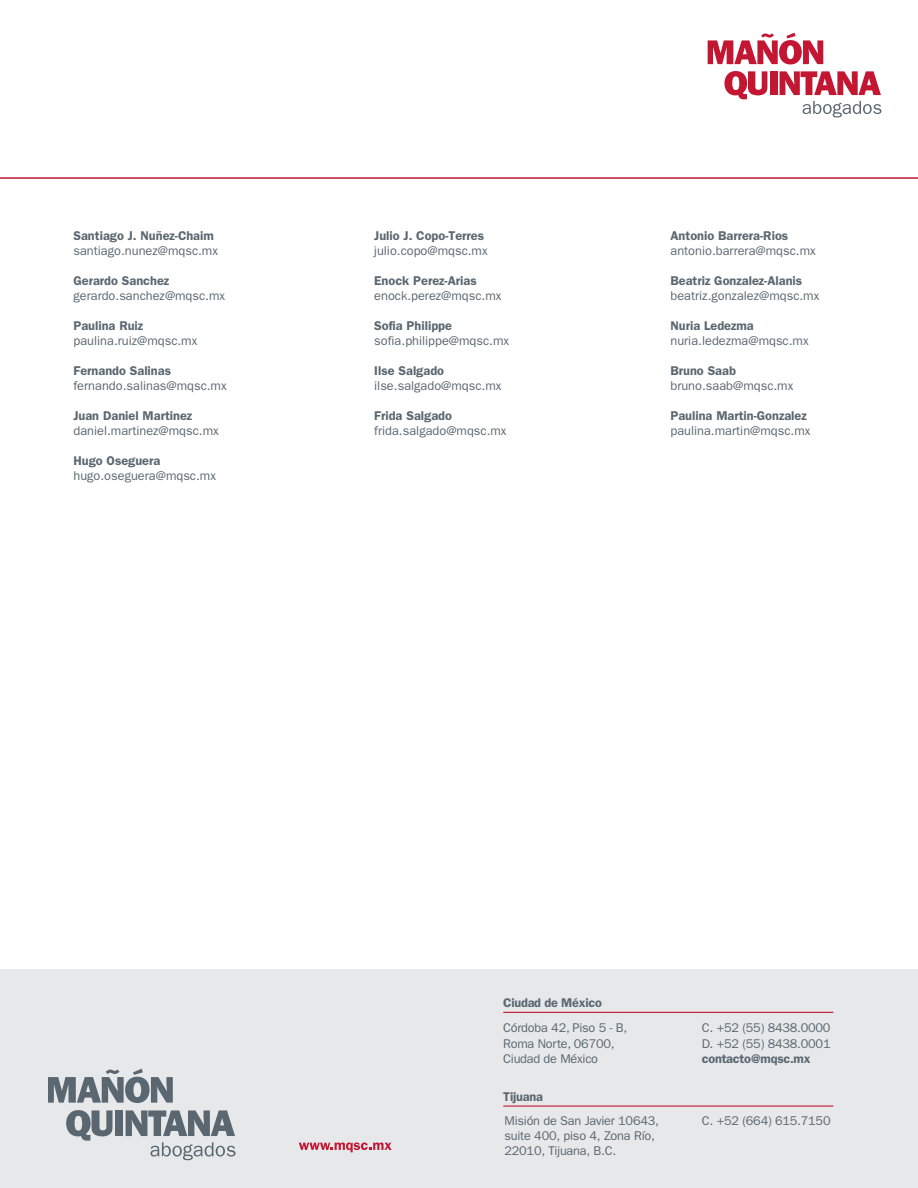
<style>
.page{position:relative;width:918px;height:1188px;background:#fff}
.page>*{position:absolute;margin:0;border:0;box-sizing:border-box;transform-origin:0 0}
.t1{font:12.75px "Franklin Gothic";color:#5b6770}
.t2{font:600 12.75px "Franklin Gothic";color:#5b6770}
.t3{font:12.75px/15.3px "ITC Franklin Gothic Std";letter-spacing:-.02em;color:#5b6770}
.t4{font:600 12.75px "ITC Franklin Gothic Std";letter-spacing:-.02em;color:#5b6770}
</style>
<div class="page">
<svg style="left:708px;top:33px;width:115px;height:31px"></svg>
<svg style="left:724px;top:71px;width:43px;height:28px"></svg>
<div style="left:770px;top:71px;width:7px;height:24px;background:#c21632"></div>
<svg style="left:780px;top:71px;width:101px;height:24px"></svg>
<svg style="left:803px;top:101px;width:78px;height:17px"></svg>
<hr style="left:0;top:177px;width:918px;height:2px;background:#c21632">
<div style="left:0;top:970px;width:918px;height:218px;background:#e6e8ea"></div>
<hr style="left:503px;top:1012px;width:330px;height:1px;background:#c21632">
<hr style="left:503px;top:1106px;width:330px;height:1px;background:#c21632">
<svg style="left:48px;top:1069px;width:125px;height:34px"></svg>
<svg style="left:66px;top:1110px;width:47px;height:31px"></svg>
<div style="left:115px;top:1110px;width:8px;height:26px;background:#5b6770"></div>
<svg style="left:126px;top:1110px;width:109px;height:26px"></svg>
<svg style="left:150px;top:1142px;width:86px;height:18px"></svg>
<svg style="left:299px;top:1143px;width:93px;height:9px"></svg>
<p class="t2" style="left:73px;top:228px;width:142px">Santiago J. Nuñez-Chaim</p>
<p class="t1" style="left:73px;top:243px;width:146px">santiago.nunez@mqsc.mx</p>
<p class="t2" style="left:73px;top:273px;width:97px">Gerardo Sanchez</p>
<p class="t1" style="left:73px;top:288px;width:153px">gerardo.sanchez@mqsc.mx</p>
<p class="t2" style="left:73px;top:318px;width:71px">Paulina Ruiz</p>
<p class="t1" style="left:73px;top:333px;width:125px">paulina.ruiz@mqsc.mx</p>
<p class="t2" style="left:73px;top:363px;width:99px">Fernando Salinas</p>
<p class="t1" style="left:73px;top:378px;width:155px">fernando.salinas@mqsc.mx</p>
<p class="t2" style="left:73px;top:408px;width:120px">Juan Daniel Martinez</p>
<p class="t1" style="left:73px;top:423px;width:147px">daniel.martinez@mqsc.mx</p>
<p class="t2" style="left:73px;top:453px;width:88px">Hugo Oseguera</p>
<p class="t1" style="left:73px;top:468px;width:144px">hugo.oseguera@mqsc.mx</p>
<p class="t2" style="left:374px;top:228px;width:111px">Julio J. Copo-Terres</p>
<p class="t1" style="left:374px;top:243px;width:115px">julio.copo@mqsc.mx</p>
<p class="t2" style="left:374px;top:273px;width:104px">Enock Perez-Arias</p>
<p class="t1" style="left:374px;top:288px;width:129px">enock.perez@mqsc.mx</p>
<p class="t2" style="left:374px;top:318px;width:79px">Sofia Philippe</p>
<p class="t1" style="left:374px;top:333px;width:136px">sofia.philippe@mqsc.mx</p>
<p class="t2" style="left:374px;top:363px;width:71px">Ilse Salgado</p>
<p class="t1" style="left:374px;top:378px;width:129px">ilse.salgado@mqsc.mx</p>
<p class="t2" style="left:374px;top:408px;width:79px">Frida Salgado</p>
<p class="t1" style="left:374px;top:423px;width:134px">frida.salgado@mqsc.mx</p>
<p class="t2" style="left:670px;top:228px;width:119px">Antonio Barrera-Rios</p>
<p class="t1" style="left:670px;top:243px;width:147px">antonio.barrera@mqsc.mx</p>
<p class="t2" style="left:670px;top:273px;width:133px">Beatriz Gonzalez-Alanis</p>
<p class="t1" style="left:670px;top:288px;width:150px">beatriz.gonzalez@mqsc.mx</p>
<p class="t2" style="left:670px;top:318px;width:85px">Nuria Ledezma</p>
<p class="t1" style="left:670px;top:333px;width:140px">nuria.ledezma@mqsc.mx</p>
<p class="t2" style="left:670px;top:363px;width:67px">Bruno Saab</p>
<p class="t1" style="left:670px;top:378px;width:124px">bruno.saab@mqsc.mx</p>
<p class="t2" style="left:670px;top:408px;width:138px">Paulina Martin-Gonzalez</p>
<p class="t1" style="left:670px;top:423px;width:141px">paulina.martin@mqsc.mx</p>
<p class="t4" style="left:503px;top:995px;width:100px">Ciudad de México</p>
<p class="t3" style="left:503px;top:1021px;width:125px">Córdoba 42, Piso 5 - B,<br>Roma Norte, 06700,<br>Ciudad de México</p>
<p class="t4" style="left:503px;top:1089px;width:41px">Tijuana</p>
<p class="t3" style="left:702px;top:1021px;width:130px">C. +52 (55) 8438.0000<br>D. +52 (55) 8438.0001</p>
<p class="t4" style="left:702px;top:1051px;width:110px">contacto@mqsc.mx</p>
<p class="t3" style="left:505px;top:1113px;width:156px">Misión de San Javier 10643, suite 400, piso 4, Zona Río,<br>22010, Tijuana, B.C.</p>
<p class="t3" style="left:702px;top:1114px;width:130px">C. +52 (664) 615.7150</p>
</div>
